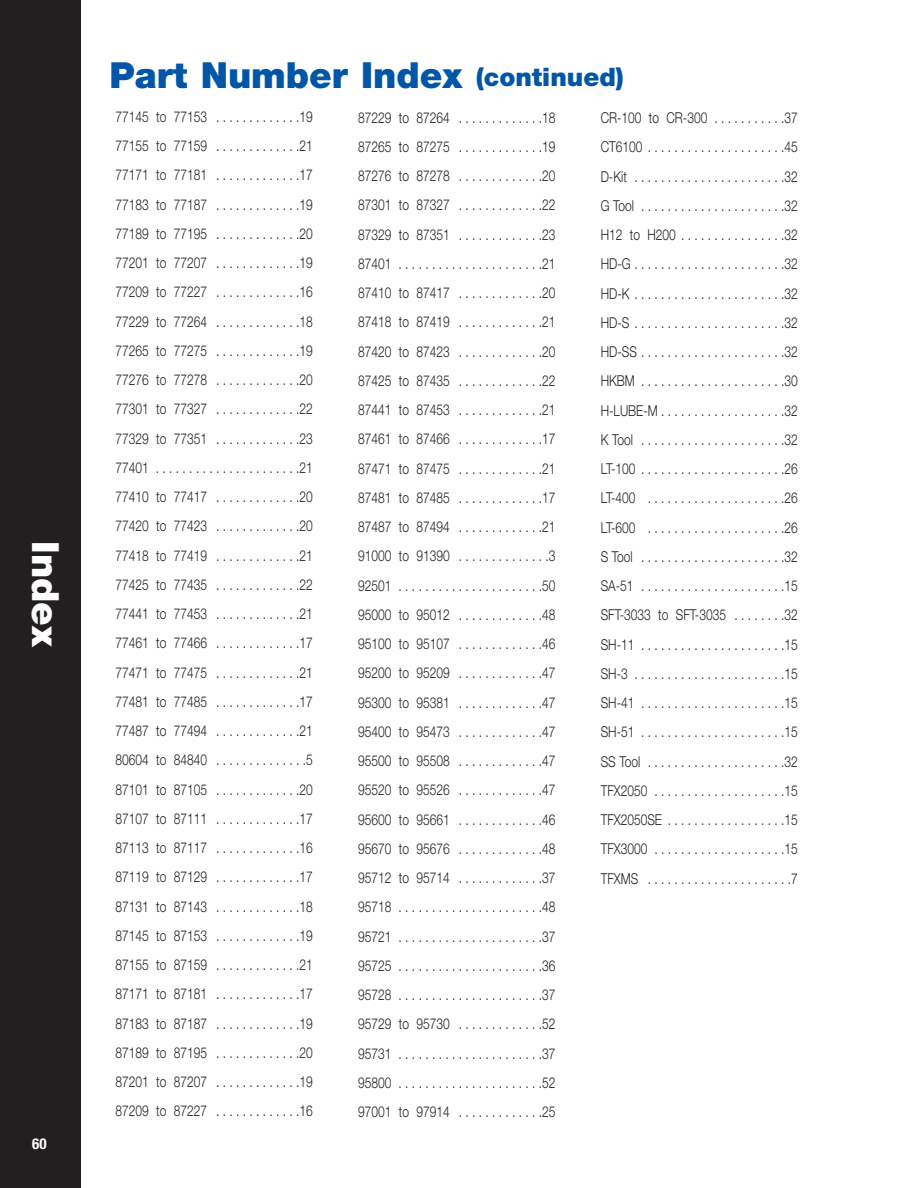
<style>
.page{position:relative;width:918px;height:1188px;background:#fff}
.page>*{position:absolute;margin:0;border:0;box-sizing:border-box;transform-origin:0 0}
.t1{font:900 37.5px "Helvetica Neue";color:#fff}
.t2{font:900 36px "Helvetica Neue";color:#0156a8}
.t3{font:300 15px/29.2px "Helvetica Neue";color:#231f20;text-align:justify;scale:.8 1}
.t4{font:700 condensed 15px "Helvetica Neue";color:#fff}
.s1{font-size:25.5px}
</style>
<div class="page">
<div style="left:0;top:0;width:81px;height:1188px;background:#231f20"></div>
<h1 class="t1" style="left:59px;top:541px;width:108px;rotate:90deg">Index</h1>
<p class="t4" style="left:32px;top:1138px;width:16px">60</p>
<h2 class="t2" style="left:110px;top:62px;width:516px">Part Number Index <span class="s1">(continued)</span></h2>
<p class="t3" style="left:115px;top:101px;width:248px">77145 to 77153 . . . . . . . . . . . . .19<br>77155 to 77159 . . . . . . . . . . . . .21<br>77171 to 77181 . . . . . . . . . . . . .17<br>77183 to 77187 . . . . . . . . . . . . .19<br>77189 to 77195 . . . . . . . . . . . . .20<br>77201 to 77207 . . . . . . . . . . . . .19<br>77209 to 77227 . . . . . . . . . . . . .16<br>77229 to 77264 . . . . . . . . . . . . .18<br>77265 to 77275 . . . . . . . . . . . . .19<br>77276 to 77278 . . . . . . . . . . . . .20<br>77301 to 77327 . . . . . . . . . . . . .22<br>77329 to 77351 . . . . . . . . . . . . .23<br>77401 . . . . . . . . . . . . . . . . . . . . . .21<br>77410 to 77417 . . . . . . . . . . . . .20<br>77420 to 77423 . . . . . . . . . . . . .20<br>77418 to 77419 . . . . . . . . . . . . .21<br>77425 to 77435 . . . . . . . . . . . . .22<br>77441 to 77453 . . . . . . . . . . . . .21<br>77461 to 77466 . . . . . . . . . . . . .17<br>77471 to 77475 . . . . . . . . . . . . .21<br>77481 to 77485 . . . . . . . . . . . . .17<br>77487 to 77494 . . . . . . . . . . . . .21<br>80604 to 84840 . . . . . . . . . . . . . .5<br>87101 to 87105 . . . . . . . . . . . . .20<br>87107 to 87111 . . . . . . . . . . . . .17<br>87113 to 87117 . . . . . . . . . . . . .16<br>87119 to 87129 . . . . . . . . . . . . .17<br>87131 to 87143 . . . . . . . . . . . . .18<br>87145 to 87153 . . . . . . . . . . . . .19<br>87155 to 87159 . . . . . . . . . . . . .21<br>87171 to 87181 . . . . . . . . . . . . .17<br>87183 to 87187 . . . . . . . . . . . . .19<br>87189 to 87195 . . . . . . . . . . . . .20<br>87201 to 87207 . . . . . . . . . . . . .19<br>87209 to 87227 . . . . . . . . . . . . .16</p>
<p class="t3" style="left:358px;top:102px;width:248px">87229 to 87264 . . . . . . . . . . . . .18<br>87265 to 87275 . . . . . . . . . . . . .19<br>87276 to 87278 . . . . . . . . . . . . .20<br>87301 to 87327 . . . . . . . . . . . . .22<br>87329 to 87351 . . . . . . . . . . . . .23<br>87401 . . . . . . . . . . . . . . . . . . . . . .21<br>87410 to 87417 . . . . . . . . . . . . .20<br>87418 to 87419 . . . . . . . . . . . . .21<br>87420 to 87423 . . . . . . . . . . . . .20<br>87425 to 87435 . . . . . . . . . . . . .22<br>87441 to 87453 . . . . . . . . . . . . .21<br>87461 to 87466 . . . . . . . . . . . . .17<br>87471 to 87475 . . . . . . . . . . . . .21<br>87481 to 87485 . . . . . . . . . . . . .17<br>87487 to 87494 . . . . . . . . . . . . .21<br>91000 to 91390 . . . . . . . . . . . . . .3<br>92501 . . . . . . . . . . . . . . . . . . . . . .50<br>95000 to 95012 . . . . . . . . . . . . .48<br>95100 to 95107 . . . . . . . . . . . . .46<br>95200 to 95209 . . . . . . . . . . . . .47<br>95300 to 95381 . . . . . . . . . . . . .47<br>95400 to 95473 . . . . . . . . . . . . .47<br>95500 to 95508 . . . . . . . . . . . . .47<br>95520 to 95526 . . . . . . . . . . . . .47<br>95600 to 95661 . . . . . . . . . . . . .46<br>95670 to 95676 . . . . . . . . . . . . .48<br>95712 to 95714 . . . . . . . . . . . . .37<br>95718 . . . . . . . . . . . . . . . . . . . . . .48<br>95721 . . . . . . . . . . . . . . . . . . . . . .37<br>95725 . . . . . . . . . . . . . . . . . . . . . .36<br>95728 . . . . . . . . . . . . . . . . . . . . . .37<br>95729 to 95730 . . . . . . . . . . . . .52<br>95731 . . . . . . . . . . . . . . . . . . . . . .37<br>95800 . . . . . . . . . . . . . . . . . . . . . .52<br>97001 to 97914 . . . . . . . . . . . . .25</p>
<p class="t3" style="left:601px;top:102px;width:248px">CR-100 to CR-300 . . . . . . . . . . .37<br>CT6100 . . . . . . . . . . . . . . . . . . . . .45<br>D-Kit . . . . . . . . . . . . . . . . . . . . . . .32<br>G Tool . . . . . . . . . . . . . . . . . . . . . .32<br>H12 to H200 . . . . . . . . . . . . . . . .32<br>HD-G . . . . . . . . . . . . . . . . . . . . . . .32<br>HD-K . . . . . . . . . . . . . . . . . . . . . . .32<br>HD-S . . . . . . . . . . . . . . . . . . . . . . .32<br>HD-SS . . . . . . . . . . . . . . . . . . . . . .32<br>HKBM . . . . . . . . . . . . . . . . . . . . . .30<br>H-LUBE-M . . . . . . . . . . . . . . . . . . .32<br>K Tool . . . . . . . . . . . . . . . . . . . . . .32<br>LT-100 . . . . . . . . . . . . . . . . . . . . . .26<br>LT-400 . . . . . . . . . . . . . . . . . . . . .26<br>LT-600 . . . . . . . . . . . . . . . . . . . . .26<br>S Tool . . . . . . . . . . . . . . . . . . . . . .32<br>SA-51 . . . . . . . . . . . . . . . . . . . . . .15<br>SFT-3033 to SFT-3035 . . . . . . . .32<br>SH-11 . . . . . . . . . . . . . . . . . . . . . .15<br>SH-3 . . . . . . . . . . . . . . . . . . . . . . .15<br>SH-41 . . . . . . . . . . . . . . . . . . . . . .15<br>SH-51 . . . . . . . . . . . . . . . . . . . . . .15<br>SS Tool . . . . . . . . . . . . . . . . . . . . .32<br>TFX2050 . . . . . . . . . . . . . . . . . . . .15<br>TFX2050SE . . . . . . . . . . . . . . . . . .15<br>TFX3000 . . . . . . . . . . . . . . . . . . . .15<br>TFXMS . . . . . . . . . . . . . . . . . . . . . .7</p>
</div>
